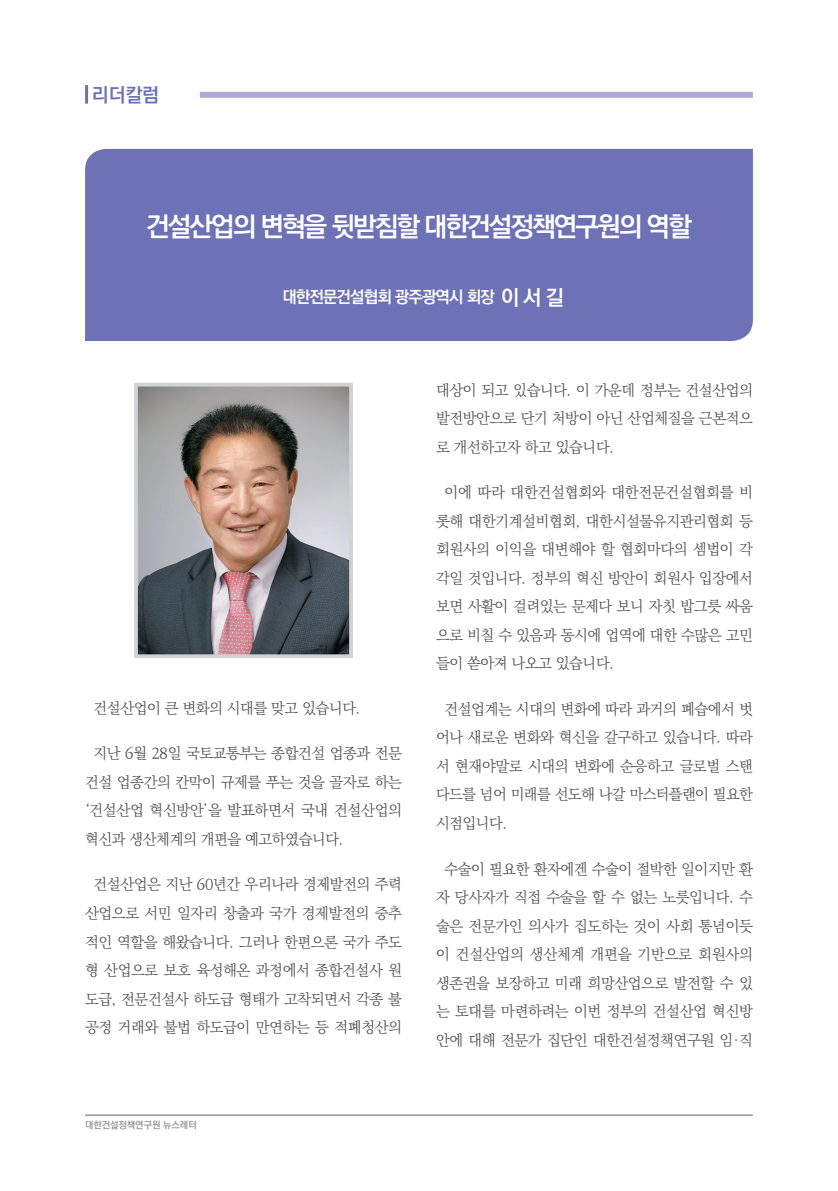
<style>
.page{position:relative;width:838px;height:1191px;background:#fff}
.page>*{position:absolute;margin:0;border:0;box-sizing:border-box;transform-origin:0 0}
.t1{font:700 27px "Ko Pub Dotum";letter-spacing:-.07em;color:#fff}
.t2{font:700 19.5px "Ko Pub Dotum";color:#6d71b5}
.t3{font:700 16.5px "Ko Pub Dotum";letter-spacing:-.05em;color:#fff}
.본문{font:300 15px/28.5px "Ko Pub Batang";letter-spacing:-.025em;color:#4b4c4d;text-align:justify}
.t4{font:700 9.6px "Ko Pub Dotum";color:#939598}
.s1{font-size:21px}
</style>
<div class="page">
<hr style="left:85px;top:85px;width:3px;height:19px;background:#6d71b5">
<div style="left:85px;top:149px;width:668px;height:192px;background:#6d71b5"></div>
<div style="left:200px;top:92px;width:553px;height:6px;background:#acacd5"></div>
<hr style="left:85px;top:1114px;width:668px;height:2px;background:#939598">
<img style="left:139px;top:388px;width:209px;height:265px">
<div style="left:134px;top:383px;width:219px;height:275px;border:4px solid #d1d2d4"></div>
<h2 class="t2" style="left:92px;top:85px;width:69px">리더칼럼</h2>
<p class="t1" style="left:146px;top:212px;width:547px">건설산업의 변혁을 뒷받침할 대한건설정책연구원의 역할</p>
<p class="t3" style="left:282px;top:289px;width:283px">대한전문건설협회 광주광역시 회장 <span class="s1">이 서 길</span></p>
<p class="본문" style="left:94px;top:694px;width:268px">건설산업이 큰 변화의 시대를 맞고 있습니다.</p>
<p class="본문" style="left:85px;top:740px;width:318px;text-indent:9px">지난 6월 28일 국토교통부는 종합건설 업종과 전문 건설 업종간의 칸막이 규제를 푸는 것을 골자로 하는 ‘건설산업 혁신방안’을 발표하면서 국내 건설산업의 혁신과 생산체계의 개편을 예고하였습니다.</p>
<p class="본문" style="left:85px;top:871px;width:318px;text-align:center">건설산업은 지난 60년간 우리나라 경제발전의 주력 산업으로 서민 일자리 창출과 국가 경제발전의 중추 적인 역할을 해왔습니다. 그러나 한편으론 국가 주도 형 산업으로 보호 육성해온 과정에서 종합건설사 원 도급, 전문건설사 하도급 형태가 고착되면서 각종 불 공정 거래와 불법 하도급이 만연하는 등 적폐청산의</p>
<p class="t4" style="left:85px;top:1120px;width:113px">대한건설정책연구원 뉴스레터</p>
<p class="본문" style="left:436px;top:376px;width:318px">대상이 되고 있습니다. 이 가운데 정부는 건설산업의 발전방안으로 단기 처방이 아닌 산업체질을 근본적으 로 개선하고자 하고 있습니다.</p>
<p class="본문" style="left:436px;top:479px;width:318px;text-indent:9px">이에 따라 대한건설협회와 대한전문건설협회를 비 롯해 대한기계설비협회, 대한시설물유지관리협회 등 회원사의 이익을 대변해야 할 협회마다의 셈법이 각 각일 것입니다. 정부의 혁신 방안이 회원사 입장에서 보면 사활이 걸려있는 문제다 보니 자칫 밥그릇 싸움 으로 비칠 수 있음과 동시에 업역에 대한 수많은 고민 들이 쏟아져 나오고 있습니다.</p>
<p class="본문" style="left:436px;top:695px;width:318px;text-indent:9px">건설업계는 시대의 변화에 따라 과거의 폐습에서 벗 어나 새로운 변화와 혁신을 갈구하고 있습니다. 따라 서 현재야말로 시대의 변화에 순응하고 글로벌 스탠 다드를 넘어 미래를 선도해 나갈 마스터플랜이 필요한 시점입니다.</p>
<p class="본문" style="left:436px;top:855px;width:318px;text-align:center">수술이 필요한 환자에겐 수술이 절박한 일이지만 환 자 당사자가 직접 수술을 할 수 없는 노릇입니다. 수 술은 전문가인 의사가 집도하는 것이 사회 통념이듯 이 건설산업의 생산체계 개편을 기반으로 회원사의 생존권을 보장하고 미래 희망산업으로 발전할 수 있 는 토대를 마련하려는 이번 정부의 건설산업 혁신방 안에 대해 전문가 집단인 대한건설정책연구원 임·직</p>
</div>
